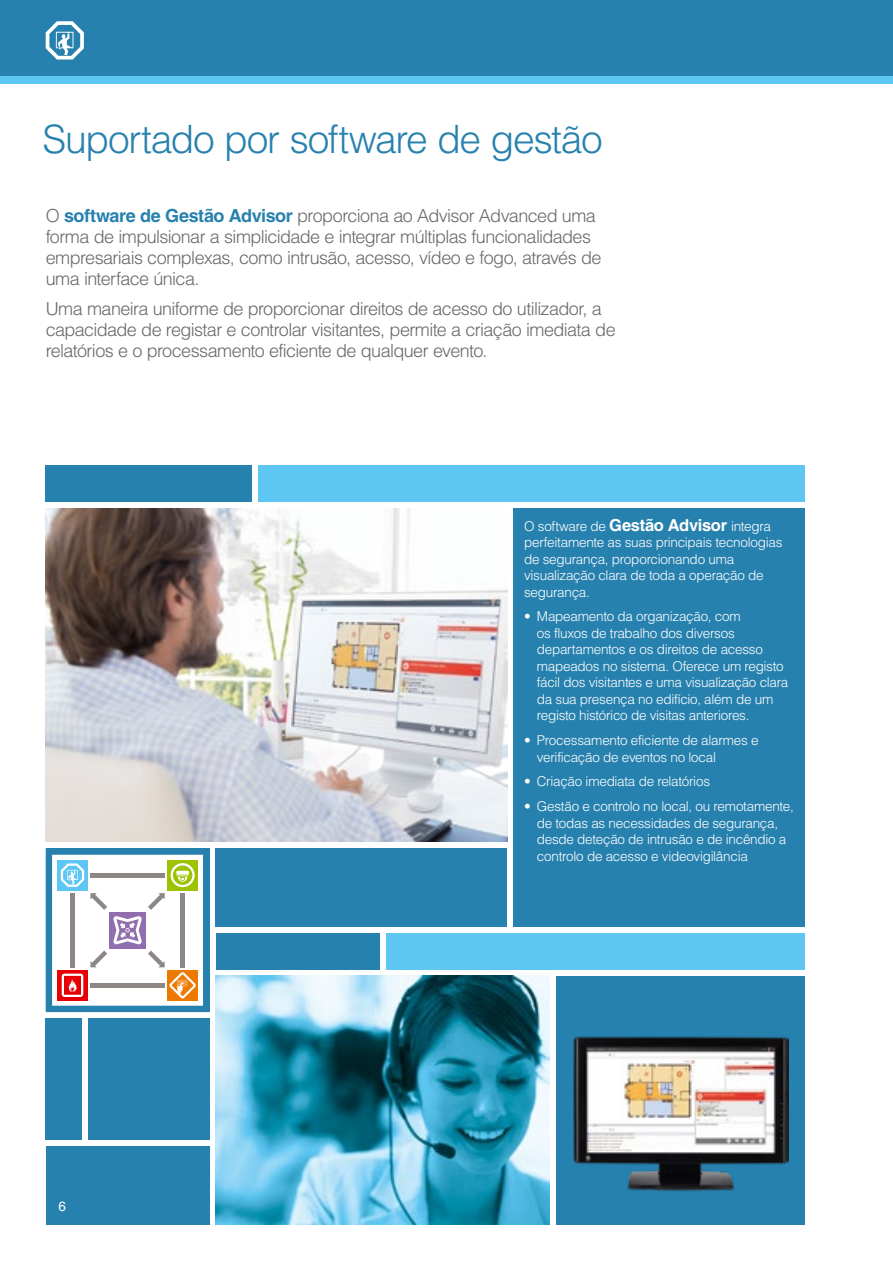
<style>
.page{position:relative;width:893px;height:1263px;background:#fff}
.page>*{position:absolute;margin:0;border:0;box-sizing:border-box;transform-origin:0 0}
.t1{font:300 39px "Helvetica LT Std";letter-spacing:-.035em;color:#2781ae}
.t2{font:300 18px/21px "Helvetica LT Std";letter-spacing:-.035em;color:#68676c}
.t3{font:300 13.5px/16.5px "Helvetica LT Std";letter-spacing:-.02em;color:#fff}
.t4{font:13.5px "Helvetica LT Std";color:#fff}
.s1{font-weight:700;color:#2781ae}
.s2{font-weight:700;font-size:16.5px}
</style>
<div class="page">
<div style="left:0;top:0;width:893px;height:77px;background:#2781ae"></div>
<div style="left:0;top:77px;width:893px;height:7px;background:#5ec6f2"></div>
<svg style="left:46px;top:21px;width:38px;height:39px"></svg>
<div style="left:258px;top:466px;width:547px;height:36px;background:#5ec6f2"></div>
<div style="left:513px;top:508px;width:292px;height:419px;background:#2781ae"></div>
<div style="left:46px;top:1146px;width:163px;height:79px;background:#2781ae"></div>
<div style="left:386px;top:933px;width:419px;height:36px;background:#5ec6f2"></div>
<div style="left:216px;top:933px;width:163px;height:36px;background:#2781ae"></div>
<div style="left:46px;top:1018px;width:36px;height:122px;background:#2781ae"></div>
<div style="left:88px;top:1018px;width:121px;height:122px;background:#2781ae"></div>
<div style="left:46px;top:466px;width:206px;height:36px;background:#2781ae"></div>
<div style="left:168px;top:970px;width:30px;height:30px;background:#ee7900"></div>
<svg style="left:57px;top:970px;width:31px;height:30px"></svg>
<svg style="left:62px;top:974px;width:21px;height:23px"></svg>
<div style="left:110px;top:912px;width:36px;height:36px;background:#916faf"></div>
<svg style="left:113px;top:916px;width:29px;height:28px"></svg>
<svg style="left:90px;top:950px;width:17px;height:17px"></svg>
<svg style="left:148px;top:950px;width:48px;height:48px"></svg>
<div style="left:180px;top:893px;width:5px;height:74px;background:#8c8785"></div>
<hr style="left:90px;top:873px;width:75px;height:4px;background:#8c8785">
<div style="left:70px;top:893px;width:5px;height:74px;background:#8c8785"></div>
<hr style="left:90px;top:983px;width:75px;height:4px;background:#8c8785">
<svg style="left:148px;top:893px;width:17px;height:17px"></svg>
<svg style="left:90px;top:893px;width:17px;height:17px"></svg>
<div style="left:57px;top:860px;width:31px;height:30px;background:#5ec6f2"></div>
<svg style="left:61px;top:863px;width:23px;height:24px"></svg>
<div style="left:168px;top:860px;width:30px;height:30px;background:#9dc200"></div>
<svg style="left:171px;top:863px;width:24px;height:24px"></svg>
<div style="left:46px;top:848px;width:163px;height:164px;border:6px solid #2781ae"></div>
<div style="left:216px;top:848px;width:291px;height:79px;background:#2781ae"></div>
<img style="left:46px;top:508px;width:461px;height:334px">
<div style="left:556px;top:976px;width:249px;height:249px;background:#2781ae"></div>
<img style="left:573px;top:1036px;width:215px;height:156px">
<img style="left:216px;top:976px;width:334px;height:249px">
<h1 class="t1" style="left:43px;top:115px;width:562px">Suportado por software de gestão</h1>
<h2 class="t2" style="left:46px;top:205px;width:557px">O <span class="s1">software de Gestão Advisor</span> proporciona ao Advisor Advanced uma forma de impulsionar a simplicidade e integrar múltiplas funcionalidades empresariais complexas, como intrusão, acesso, vídeo e fogo, através de uma interface única.</h2>
<h2 class="t2" style="left:46px;top:298px;width:571px">Uma maneira uniforme de proporcionar direitos de acesso do utilizador, a capacidade de registar e controlar visitantes, permite a criação imediata de relatórios e o processamento eficiente de qualquer evento.</h2>
<p class="t4" style="left:58px;top:1199px;width:9px">6</p>
<p class="t3" style="left:524px;top:517px;width:260px">O software de <span class="s2">Gestão Advisor</span> integra perfeitamente as suas principais tecnologias de segurança, proporcionando uma visualização clara de toda a operação de segurança.</p>
<p class="t3" style="left:537px;top:608px;width:253px;text-indent:-13px">• Mapeamento da organização, com<br>os fluxos de trabalho dos diversos departamentos e os direitos de acesso mapeados no sistema. Oferece um registo fácil dos visitantes e uma visualização clara da sua presença no edifício, além de um registo histórico de visitas anteriores.</p>
<p class="t3" style="left:537px;top:732px;width:223px;text-indent:-13px">• Processamento eficiente de alarmes e verificação de eventos no local</p>
<p class="t3" style="left:524px;top:773px;width:187px">• Criação imediata de relatórios</p>
<p class="t3" style="left:537px;top:798px;width:258px;text-indent:-13px">• Gestão e controlo no local, ou remotamente, de todas as necessidades de segurança, desde deteção de intrusão e de incêndio a controlo de acesso e videovigilância</p>
</div>
